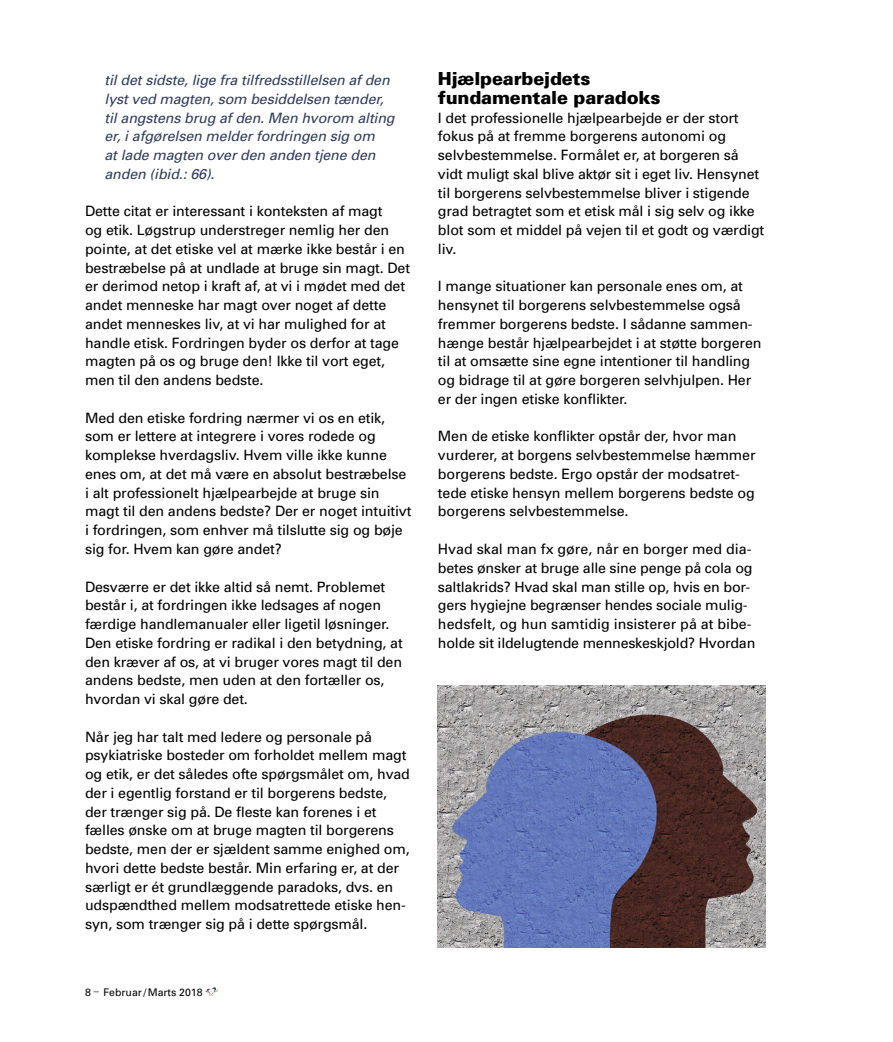
<style>
.page{position:relative;width:893px;height:1042px;background:#fff}
.page>*{position:absolute;margin:0;border:0;box-sizing:border-box;transform-origin:0 0}
.t1{font:900 18px/18.8px "Univers";letter-spacing:-.01em;color:#000}
.t2{font:14.25px/18.8px "Univers";letter-spacing:-.01em;color:#000}
.t3{font:italic 14.25px/18.8px "Univers";letter-spacing:-.01em;color:#313c5c}
.t4{font:10.5px "Univers";color:#000}
.s1{font-size:7.8px}
</style>
<div class="page">
<img style="left:438px;top:685px;width:327px;height:263px">
<svg style="left:205px;top:987px;width:13px;height:8px"></svg>
<p class="t3" style="left:105px;top:70px;width:292px">til det sidste, lige fra tilfredsstillelsen af den lyst ved magten, som besiddelsen tænder, til angstens brug af den. Men hvorom alting er, i afgørelsen melder fordringen sig om<br>at lade magten over den anden tjene den anden (ibid.: 66).</p>
<p class="t2" style="left:85px;top:202px;width:327px">Dette citat er interessant i konteksten af magt<br>og etik. Løgstrup understreger nemlig her den pointe, at det etiske vel at mærke ikke består i en bestræbelse på at undlade at bruge sin magt. Det er derimod netop i kraft af, at vi i mødet med det andet menneske har magt over noget af dette andet menneskes liv, at vi har mulighed for at handle etisk. Fordringen byder os derfor at tage magten på os og bruge den! Ikke til vort eget, men til den andens bedste.</p>
<p class="t2" style="left:85px;top:408px;width:328px">Med den etiske fordring nærmer vi os en etik, som er lettere at integrere i vores rodede og komplekse hverdagsliv. Hvem ville ikke kunne enes om, at det må være en absolut bestræbelse i alt professionelt hjælpearbejde at bruge sin magt til den andens bedste? Der er noget intuitivt i fordringen, som enhver må tilslutte sig og bøje sig for. Hvem kan gøre andet?</p>
<p class="t2" style="left:85px;top:577px;width:319px">Desværre er det ikke altid så nemt. Problemet består i, at fordringen ikke ledsages af nogen færdige handlemanualer eller ligetil løsninger.<br>Den etiske fordring er radikal i den betydning, at den kræver af os, at vi bruger vores magt til den andens bedste, men uden at den fortæller os, hvordan vi skal gøre det.</p>
<p class="t2" style="left:85px;top:727px;width:326px">Når jeg har talt med ledere og personale på psykiatriske bosteder om forholdet mellem magt og etik, er det således ofte spørgsmålet om, hvad der i egentlig forstand er til borgerens bedste, der trænger sig på. De fleste kan forenes i et fælles ønske om at bruge magten til borgerens bedste, men der er sjældent samme enighed om, hvori dette bedste består. Min erfaring er, at der særligt er ét grundlæggende paradoks, dvs. en udspændthed mellem modsatrettede etiske hen&shy;syn, som trænger sig på i dette spørgsmål.</p>
<p class="t4" style="left:85px;top:985px;width:119px">8 <span class="s1">–</span> Februar/Marts 2018</p>
<p class="t1" style="left:438px;top:69px;width:224px">Hjælpearbejdets fundamentale paradoks</p>
<p class="t2" style="left:438px;top:108px;width:328px">I det professionelle hjælpearbejde er der stort fokus på at fremme borgerens autonomi og selvbestemmelse. Formålet er, at borgeren så vidt muligt skal blive aktør sit i eget liv. Hensynet til borgerens selvbestemmelse bliver i stigende grad betragtet som et etisk mål i sig selv og ikke blot som et middel på vejen til et godt og værdigt liv.</p>
<p class="t2" style="left:438px;top:277px;width:325px">I mange situationer kan personale enes om, at hensynet til borgerens selvbestemmelse også fremmer borgerens bedste. I sådanne sammen&shy;hænge består hjælpearbejdet i at støtte borgeren til at omsætte sine egne intentioner til handling og bidrage til at gøre borgeren selvhjulpen. Her er der ingen etiske konflikter.</p>
<p class="t2" style="left:438px;top:427px;width:319px">Men de etiske konflikter opstår der, hvor man vurderer, at borgens selvbestemmelse hæmmer borgerens bedste. Ergo opstår der modsatret&shy;tede etiske hensyn mellem borgerens bedste og borgerens selvbestemmelse.</p>
<p class="t2" style="left:438px;top:539px;width:319px">Hvad skal man fx gøre, når en borger med dia&shy;betes ønsker at bruge alle sine penge på cola og saltlakrids? Hvad skal man stille op, hvis en bor&shy;gers hygiejne begrænser hendes sociale mulig&shy;hedsfelt, og hun samtidig insisterer på at bibe&shy;holde sit ildelugtende menneskeskjold? Hvordan</p>
</div>
